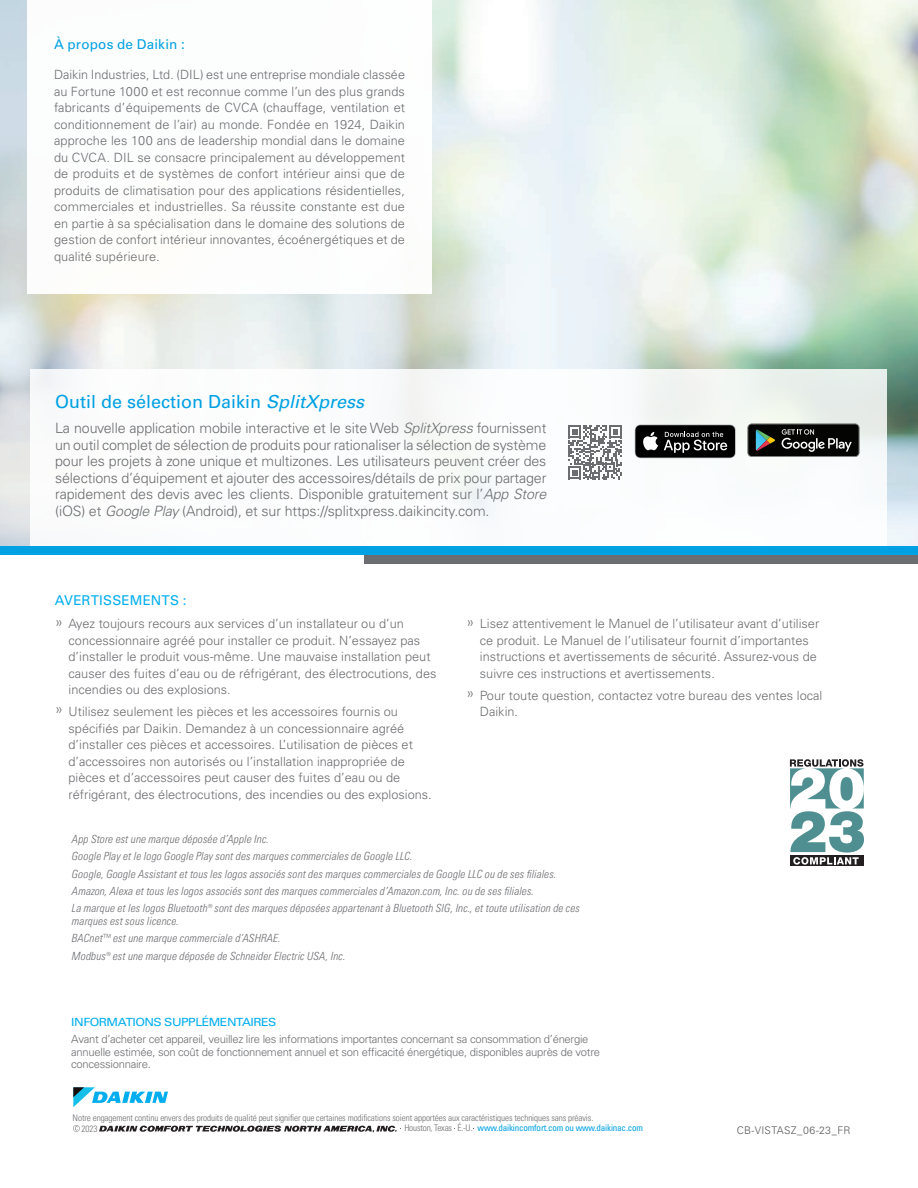
<style>
.page{position:relative;width:918px;height:1188px;background:#fff}
.page>*{position:absolute;margin:0;border:0;box-sizing:border-box;transform-origin:0 0}
.t1{font:18px "Univers LT Pro 55 Roman";color:#00a1e3}
.t2{font:300 14.25px/16.5px "Univers LT Pro 45";letter-spacing:-.01em;color:#6c6d70;text-align:justify}
.Subhead_Level_2{font:13.5px "Univers LT Pro 55 Roman";letter-spacing:.015em;color:#00a1e3}
.Subhead_Level_3{font:13.5px "Univers LT Pro 55 Roman";letter-spacing:.015em;color:#00aeef}
.Body{font:300 12.75px/16.5px "Univers LT Pro 45";color:#6c6d70}
.Body-2{font:italic 300 condensed 11.25px/12.8px "Univers LT Pro";letter-spacing:.01em;color:#6c6d70}
.t3{font:300 11.25px/12.3px "Univers LT Pro 45";letter-spacing:-.025em;color:#6c6d70}
.t4{font:11.25px "Univers LT Pro 55 Roman";letter-spacing:-.04em;color:#00aeef;scale:1.1 1}
.Tagline{font:300 10.5px "Univers LT Pro 45";letter-spacing:.025em;color:#57585a}
.t5{font:300 condensed 9.15px/10.5px "Univers LT Pro";letter-spacing:-.01em;color:#6c6d70}
.s1{font-family:"Univers LT Pro 55";font-style:italic}
.s2{font-style:italic}
.s3{font-size:15px}
.s4{font-weight:400;color:#00a1e3}
</style>
<div class="page">
<img style="left:0;top:0;width:918px;height:546px">
<div style="left:364px;top:555px;width:554px;height:8px;background:#6c6d70"></div>
<div style="left:0;top:546px;width:918px;height:9px;background:#00a1e3"></div>
<div style="left:30px;top:369px;width:857px;height:177px;background:#fff"></div>
<svg style="left:748px;top:424px;width:111px;height:33px;background:#292d2a"></svg>
<svg style="left:635px;top:425px;width:101px;height:33px;background:#2f2f2f"></svg>
<svg style="left:568px;top:425px;width:54px;height:54px"></svg>
<svg style="left:73px;top:1125px;width:7px;height:7px"></svg>
<svg style="left:73px;top:1087px;width:95px;height:20px"></svg>
<svg style="left:99px;top:1126px;width:302px;height:6px"></svg>
<div style="left:27px;top:0;width:405px;height:293px;background:#fff"></div>
<div style="left:790px;top:856px;width:74px;height:10px;background:#231f20"></div>
<svg style="left:790px;top:759px;width:74px;height:106px"></svg>
<p class="Subhead_Level_2" style="left:54px;top:35px;width:132px">À propos de Daikin :</p>
<p class="Body" style="left:54px;top:66px;width:353px;text-align:justify">Daikin Industries, Ltd. (DIL) est une entreprise mondiale classée au Fortune 1000 et est reconnue comme l’un des plus grands fabricants d’équipements de CVCA (chauffage, ventilation et conditionnement de l’air) au monde. Fondée en 1924, Daikin approche les 100 ans de leadership mondial dans le domaine du CVCA. DIL se consacre principalement au développement de produits et de systèmes de confort intérieur ainsi que de produits de climatisation pour des applications résidentielles, commerciales et industrielles. Sa réussite constante est due en partie à sa spécialisation dans le domaine des solutions de gestion de confort intérieur innovantes, écoénergétiques et de qualité supérieure.</p>
<p class="t1" style="left:55px;top:389px;width:311px">Outil de sélection Daikin <span class="s1">SplitXpress</span></p>
<p class="t2" style="left:55px;top:420px;width:493px">La nouvelle application mobile interactive et le site Web <span class="s2">SplitXpress</span> fournissent un outil complet de sélection de produits pour rationaliser la sélection de système pour les projets à zone unique et multizones. Les utilisateurs peuvent créer des sélections d’équipement et ajouter des accessoires/détails de prix pour partager rapidement des devis avec les clients. Disponible gratuitement sur l’<span class="s2">App Store </span>(iOS) et <span class="s2">Google Play</span> (Android), et sur https://splitxpress.daikincity.com.</p>
<p class="Subhead_Level_3" style="left:55px;top:591px;width:133px">AVERTISSEMENTS :</p>
<p class="Body" style="left:69px;top:615px;width:369px;text-indent:-14px"><span class="s3">»</span> Ayez toujours recours aux services d’un installateur ou d’un concessionnaire agréé pour installer ce produit. N’essayez pas d’installer le produit vous-même. Une mauvaise installation peut causer des fuites d’eau ou de réfrigérant, des électrocutions, des incendies ou des explosions.</p>
<p class="Body" style="left:69px;top:703px;width:365px;text-indent:-14px"><span class="s3">»</span> Utilisez seulement les pièces et les accessoires fournis ou spécifiés par Daikin. Demandez à un concessionnaire agréé d’installer ces pièces et accessoires. L’utilisation de pièces et d’accessoires non autorisés ou l’installation inappropriée de pièces et d’accessoires peut causer des fuites d’eau ou de réfrigérant, des électrocutions, des incendies ou des explosions.</p>
<p class="Body" style="left:480px;top:615px;width:341px;text-indent:-14px"><span class="s3">»</span> Lisez attentivement le Manuel de l’utilisateur avant d’utiliser ce produit. Le Manuel de l’utilisateur fournit d’importantes instructions et avertissements de sécurité. Assurez-vous de suivre ces instructions et avertissements.</p>
<p class="Body" style="left:480px;top:687px;width:344px;text-indent:-14px"><span class="s3">»</span> Pour toute question, contactez votre bureau des ventes local<br>Daikin.</p>
<p class="Body-2" style="left:71px;top:832px;width:199px">App Store est une marque déposée d’Apple Inc.</p>
<p class="Body-2" style="left:71px;top:850px;width:342px">Google Play et le logo Google Play sont des marques commerciales de Google LLC.</p>
<p class="Body-2" style="left:71px;top:867px;width:486px">Google, Google Assistant et tous les logos associés sont des marques commerciales de Google LLC ou de ses filiales.</p>
<p class="Body-2" style="left:71px;top:884px;width:464px">Amazon, Alexa et tous les logos associés sont des marques commerciales d’Amazon.com, Inc. ou de ses filiales.</p>
<p class="Body-2" style="left:71px;top:901px;width:510px">La marque et les logos Bluetooth® sont des marques déposées appartenant à Bluetooth SIG, Inc., et toute utilisation de ces marques est sous licence.</p>
<p class="Body-2" style="left:71px;top:931px;width:210px">BACnet™ est une marque commerciale d’ASHRAE.</p>
<p class="Body-2" style="left:71px;top:949px;width:275px">Modbus® est une marque déposée de Schneider Electric USA, Inc.</p>
<p class="t4" style="left:71px;top:1015px;width:188px">INFORMATIONS SUPPLÉMENTAIRES</p>
<p class="t3" style="left:71px;top:1033px;width:530px">Avant d’acheter cet appareil, veuillez lire les informations importantes concernant sa consommation d’énergie annuelle estimée, son coût de fonctionnement annuel et son efficacité énergétique, disponibles auprès de votre concessionnaire.</p>
<p class="t5" style="left:404px;top:1112px;width:240px;text-indent:-332px">Notre engagement continu envers des produits de qualité peut signifier que certaines modifications soient apportées aux caractéristiques techniques sans préavis.<br>Houston, Texas É.-U. <span class="s4">www.daikincomfort.com ou www.daikinac.com</span></p>
<p class="t5" style="left:82px;top:1123px;width:17px">2023</p>
<p class="Tagline" style="left:737px;top:1123px;width:115px">CB-VISTASZ_06-23_FR</p>
</div>
